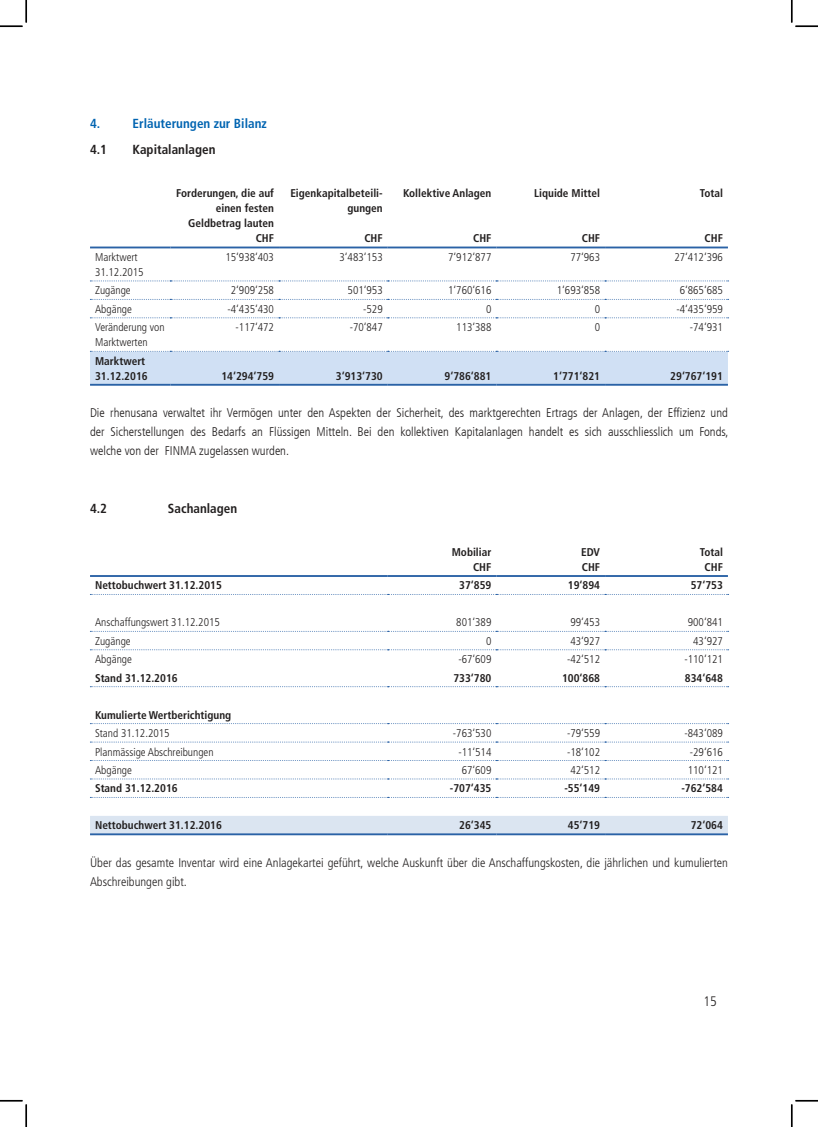
<style>
.page{position:relative;width:818px;height:1127px;background:#fff}
.page>*{position:absolute;margin:0;border:0;box-sizing:border-box;transform-origin:0 0}
.t1{font:300 condensed 13.75px "Frutiger LT Pro";color:#221f1f}
.t2{font:700 condensed 13.12px "Frutiger LT Pro";color:#221f1f}
.t3{font:700 condensed 13.12px "Frutiger LT Pro";color:#0064b1}
.t4{font:300 condensed 12.5px/18.8px "Frutiger LT";color:#221f1f;text-align:justify}
.t5{font:300 condensed 12.5px/18.8px "Frutiger LT Pro";color:#221f1f}
.t6{font:300 condensed 11.25px/15px "Frutiger LT Pro";color:#221f1f}
.t7{font:700 condensed 11.25px/15px "Frutiger LT Pro";color:#221f1f;text-align:right}
</style>
<div class="page">
<hr style="left:90px;top:246px;width:80px;height:2px;background:#2a62a6">
<hr style="left:170px;top:246px;width:109px;height:2px;background:#2a62a6">
<hr style="left:279px;top:246px;width:109px;height:2px;background:#2a62a6">
<hr style="left:388px;top:246px;width:108px;height:2px;background:#2a62a6">
<hr style="left:496px;top:246px;width:109px;height:2px;background:#2a62a6">
<hr style="left:605px;top:246px;width:123px;height:2px;background:#2a62a6">
<svg style="left:90px;top:280px;width:639px;height:1px"></svg>
<svg style="left:90px;top:299px;width:639px;height:1px"></svg>
<svg style="left:90px;top:317px;width:639px;height:1px"></svg>
<div style="left:90px;top:351px;width:639px;height:33px;background:#d0e0f4"></div>
<hr style="left:90px;top:384px;width:80px;height:1px;background:#2a62a6">
<hr style="left:170px;top:384px;width:109px;height:1px;background:#2a62a6">
<hr style="left:279px;top:384px;width:109px;height:1px;background:#2a62a6">
<hr style="left:388px;top:384px;width:108px;height:1px;background:#2a62a6">
<hr style="left:496px;top:384px;width:109px;height:1px;background:#2a62a6">
<hr style="left:605px;top:384px;width:123px;height:1px;background:#2a62a6">
<div style="left:90px;top:816px;width:638px;height:17px;background:#dbe5f1"></div>
<hr style="left:90px;top:575px;width:298px;height:2px;background:#2a62a6">
<hr style="left:388px;top:575px;width:108px;height:2px;background:#2a62a6">
<hr style="left:496px;top:575px;width:109px;height:2px;background:#2a62a6">
<hr style="left:605px;top:575px;width:123px;height:2px;background:#2a62a6">
<svg style="left:90px;top:594px;width:639px;height:1px"></svg>
<svg style="left:90px;top:631px;width:639px;height:1px"></svg>
<svg style="left:90px;top:649px;width:639px;height:1px"></svg>
<svg style="left:90px;top:686px;width:639px;height:1px"></svg>
<svg style="left:90px;top:723px;width:639px;height:1px"></svg>
<svg style="left:90px;top:741px;width:639px;height:1px"></svg>
<svg style="left:90px;top:760px;width:639px;height:1px"></svg>
<svg style="left:90px;top:778px;width:639px;height:1px"></svg>
<svg style="left:90px;top:797px;width:639px;height:1px"></svg>
<hr style="left:90px;top:833px;width:298px;height:2px;background:#2a62a6">
<hr style="left:388px;top:833px;width:108px;height:2px;background:#2a62a6">
<hr style="left:496px;top:833px;width:109px;height:2px;background:#2a62a6">
<hr style="left:605px;top:833px;width:123px;height:2px;background:#2a62a6">
<hr style="left:0;top:1099px;width:23px;height:2px;background:#000">
<hr style="left:795px;top:1099px;width:23px;height:2px;background:#000">
<svg style="left:0;top:0;width:27px;height:27px"></svg>
<svg style="left:0;top:1100px;width:27px;height:26px"></svg>
<svg style="left:791px;top:0;width:27px;height:27px"></svg>
<svg style="left:791px;top:1100px;width:27px;height:26px"></svg>
<p class="t3" style="left:90px;top:117px;width:12px">4.</p>
<p class="t3" style="left:133px;top:117px;width:136px">Erläuterungen zur Bilanz</p>
<p class="t2" style="left:90px;top:143px;width:19px">4.1</p>
<p class="t2" style="left:133px;top:143px;width:84px">Kapitalanlagen</p>
<p class="t7" style="left:176px;top:186px;width:99px">Forderungen, die auf einen festen<br>Geldbetrag lauten<br>CHF</p>
<p class="t7" style="left:290px;top:186px;width:94px">Eigenkapitalbeteili&shy;gungen</p>
<p class="t7" style="left:364px;top:231px;width:20px">CHF</p>
<p class="t7" style="left:403px;top:186px;width:90px">Kollektive Anlagen</p>
<p class="t7" style="left:473px;top:231px;width:20px">CHF</p>
<p class="t7" style="left:534px;top:186px;width:67px">Liquide Mittel</p>
<p class="t7" style="left:582px;top:231px;width:20px">CHF</p>
<p class="t7" style="left:700px;top:186px;width:25px">Total</p>
<p class="t7" style="left:704px;top:231px;width:20px">CHF</p>
<p class="t6" style="left:95px;top:250px;width:50px">Marktwert<br>31.12.2015</p>
<p class="t6" style="left:225px;top:250px;width:50px">15‘938‘403</p>
<p class="t6" style="left:339px;top:250px;width:45px">3‘483‘153</p>
<p class="t6" style="left:448px;top:250px;width:45px">7‘912‘877</p>
<p class="t6" style="left:570px;top:250px;width:31px">77‘963</p>
<p class="t6" style="left:674px;top:250px;width:50px">27‘412‘396</p>
<p class="t6" style="left:95px;top:283px;width:37px">Zugänge</p>
<p class="t6" style="left:231px;top:283px;width:45px">2‘909‘258</p>
<p class="t6" style="left:348px;top:283px;width:37px">501‘953</p>
<p class="t6" style="left:448px;top:283px;width:45px">1‘760‘616</p>
<p class="t6" style="left:557px;top:283px;width:45px">1‘693‘858</p>
<p class="t6" style="left:680px;top:283px;width:45px">6‘865‘685</p>
<p class="t6" style="left:95px;top:302px;width:38px">Abgänge</p>
<p class="t6" style="left:227px;top:302px;width:48px">-4‘435‘430</p>
<p class="t6" style="left:363px;top:302px;width:21px">-529</p>
<p class="t6" style="left:486px;top:302px;width:7px">0</p>
<p class="t6" style="left:595px;top:302px;width:7px">0</p>
<p class="t6" style="left:676px;top:302px;width:48px">-4‘435‘959</p>
<p class="t6" style="left:95px;top:320px;width:71px">Veränderung von<br>Marktwerten</p>
<p class="t6" style="left:236px;top:320px;width:40px">-117‘472</p>
<p class="t6" style="left:350px;top:320px;width:35px">-70‘847</p>
<p class="t6" style="left:456px;top:320px;width:37px">113‘388</p>
<p class="t6" style="left:595px;top:320px;width:7px">0</p>
<p class="t6" style="left:690px;top:320px;width:35px">-74‘931</p>
<p class="t7" style="left:95px;top:353px;width:54px;text-align:left">Marktwert<br>31.12.2016</p>
<p class="t7" style="left:221px;top:368px;width:54px">14‘294‘759</p>
<p class="t7" style="left:336px;top:368px;width:48px">3‘913‘730</p>
<p class="t7" style="left:445px;top:368px;width:48px">9‘786‘881</p>
<p class="t7" style="left:553px;top:368px;width:48px">1‘771‘821</p>
<p class="t7" style="left:670px;top:368px;width:54px">29‘767‘191</p>
<p class="t4" style="left:90px;top:404px;width:640px">Die rhenusana verwaltet ihr Vermögen unter den Aspekten der Sicherheit, des marktgerechten Ertrags der Anlagen, der Effizienz und der Sicherstellungen des Bedarfs an Flüssigen Mitteln. Bei den kollektiven Kapitalanlagen handelt es sich ausschliesslich um Fonds, welche von der FINMA zugelassen wurden.</p>
<p class="t2" style="left:90px;top:501px;width:19px">4.2</p>
<p class="t2" style="left:168px;top:501px;width:71px">Sachanlagen</p>
<p class="t7" style="left:452px;top:544px;width:41px">Mobiliar<br>CHF</p>
<p class="t7" style="left:581px;top:544px;width:20px;text-align:left">EDV<br>CHF</p>
<p class="t7" style="left:700px;top:544px;width:25px;text-align:center">Total<br>CHF</p>
<p class="t7" style="left:95px;top:578px;width:128px">Nettobuchwert 31.12.2015</p>
<p class="t7" style="left:459px;top:578px;width:34px">37‘859</p>
<p class="t7" style="left:568px;top:578px;width:34px">19‘894</p>
<p class="t7" style="left:691px;top:578px;width:34px">57‘753</p>
<p class="t6" style="left:95px;top:615px;width:126px">Anschaffungswert 31.12.2015</p>
<p class="t6" style="left:456px;top:615px;width:37px">801‘389</p>
<p class="t6" style="left:570px;top:615px;width:31px">99‘453</p>
<p class="t6" style="left:688px;top:615px;width:37px">900‘841</p>
<p class="t6" style="left:95px;top:633px;width:37px">Zugänge</p>
<p class="t6" style="left:486px;top:633px;width:7px">0</p>
<p class="t6" style="left:570px;top:633px;width:31px">43‘927</p>
<p class="t6" style="left:693px;top:633px;width:31px">43‘927</p>
<p class="t6" style="left:95px;top:652px;width:38px">Abgänge</p>
<p class="t6" style="left:458px;top:652px;width:35px">-67‘609</p>
<p class="t6" style="left:567px;top:652px;width:35px">-42‘512</p>
<p class="t6" style="left:684px;top:652px;width:40px">-110‘121</p>
<p class="t7" style="left:95px;top:670px;width:84px">Stand 31.12.2016</p>
<p class="t7" style="left:453px;top:670px;width:40px">733‘780</p>
<p class="t7" style="left:562px;top:670px;width:40px">100‘868</p>
<p class="t7" style="left:685px;top:670px;width:40px">834‘648</p>
<p class="t7" style="left:95px;top:707px;width:138px">Kumulierte Wertberichtigung</p>
<p class="t6" style="left:95px;top:725px;width:76px">Stand 31.12.2015</p>
<p class="t6" style="left:453px;top:725px;width:40px">-763‘530</p>
<p class="t6" style="left:567px;top:725px;width:35px">-79‘559</p>
<p class="t6" style="left:684px;top:725px;width:40px">-843‘089</p>
<p class="t6" style="left:95px;top:744px;width:120px">Planmässige Abschreibungen</p>
<p class="t6" style="left:458px;top:744px;width:35px">-11‘514</p>
<p class="t6" style="left:567px;top:744px;width:35px">-18‘102</p>
<p class="t6" style="left:690px;top:744px;width:35px">-29‘616</p>
<p class="t6" style="left:95px;top:762px;width:38px">Abgänge</p>
<p class="t6" style="left:462px;top:762px;width:31px">67‘609</p>
<p class="t6" style="left:570px;top:762px;width:31px">42‘512</p>
<p class="t6" style="left:688px;top:762px;width:37px">110‘121</p>
<p class="t7" style="left:95px;top:781px;width:84px">Stand 31.12.2016</p>
<p class="t7" style="left:450px;top:781px;width:43px">-707‘435</p>
<p class="t7" style="left:564px;top:781px;width:37px">-55‘149</p>
<p class="t7" style="left:681px;top:781px;width:43px">-762‘584</p>
<p class="t7" style="left:95px;top:818px;width:128px">Nettobuchwert 31.12.2016</p>
<p class="t7" style="left:459px;top:818px;width:34px">26‘345</p>
<p class="t7" style="left:568px;top:818px;width:34px">45‘719</p>
<p class="t7" style="left:691px;top:818px;width:34px">72‘064</p>
<p class="t5" style="left:90px;top:853px;width:639px">Über das gesamte Inventar wird eine Anlagekartei geführt, welche Auskunft über die Anschaffungskosten, die jährlichen und kumulierten<br>Abschreibungen gibt.</p>
<p class="t1" style="left:704px;top:994px;width:15px">15</p>
</div>
